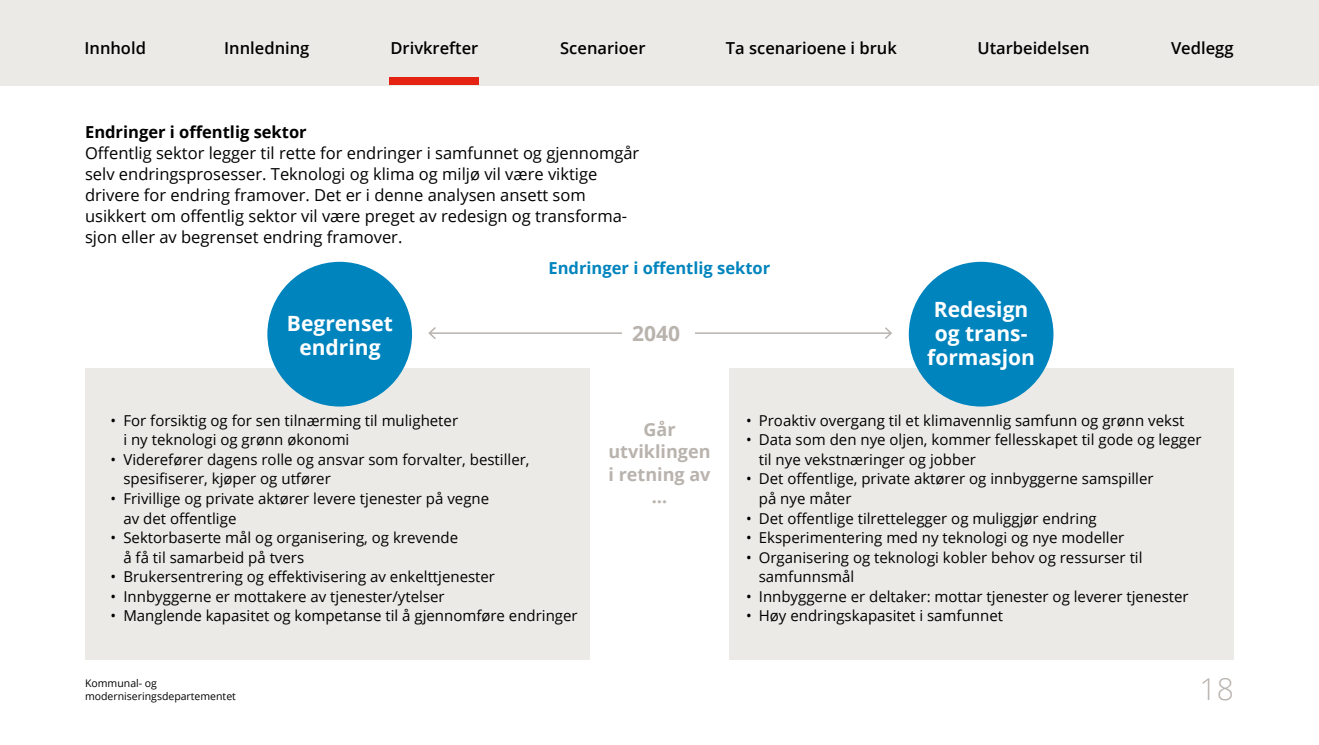
<style>
.page{position:relative;width:1319px;height:745px;background:#fff}
.page>*{position:absolute;margin:0;border:0;box-sizing:border-box;transform-origin:0 0}
.t1{font:300 30px "Open Sans";color:#b9b3ae}
.t2{font:700 21px/24px "Open Sans";color:#fff;text-align:center}
.t3{font:700 21px "Open Sans";color:#b9b3ae}
.t4{font:700 18px/22.5px "Open Sans";color:#b9b3ae;text-align:center}
.t5{font:16.5px/21px "Open Sans";color:#000}
.t6{font:600 16.5px "Open Sans";color:#000}
.t7{font:700 16.5px "Open Sans";color:#0084be}
.t8{font:700 16.5px "Open Sans";color:#000}
.t9{font:15px/19.5px "Open Sans";color:#000}
.t10{font:10.5px/13.5px "Open Sans";color:#000}
</style>
<div class="page">
<div style="left:0;top:0;width:1318px;height:85px;background:#eceae6"></div>
<hr style="left:430px;top:332px;width:460px;height:1px;background:#b9b3ae">
<svg style="left:884px;top:327px;width:8px;height:12px"></svg>
<svg style="left:428px;top:327px;width:8px;height:12px"></svg>
<div style="left:621px;top:316px;width:73px;height:32px;background:#fff"></div>
<div style="left:85px;top:368px;width:504px;height:291px;background:#eceae6"></div>
<div style="left:267px;top:261px;width:145px;height:145px;background:#0084be;border-radius:50%"></div>
<div style="left:729px;top:368px;width:504px;height:291px;background:#eceae6"></div>
<div style="left:908px;top:261px;width:145px;height:145px;background:#0084be;border-radius:50%"></div>
<div style="left:389px;top:77px;width:90px;height:8px;background:#e42313"></div>
<p class="t6" style="left:84px;top:37px;width:63px">Innhold</p>
<p class="t6" style="left:224px;top:37px;width:87px">Innledning</p>
<p class="t6" style="left:390px;top:37px;width:89px">Drivkrefter</p>
<p class="t6" style="left:560px;top:37px;width:87px">Scenarioer</p>
<p class="t6" style="left:725px;top:37px;width:172px">Ta scenarioene i bruk</p>
<p class="t6" style="left:977px;top:37px;width:114px">Utarbeidelsen</p>
<p class="t6" style="left:1170px;top:37px;width:64px">Vedlegg</p>
<h3 class="t8" style="left:85px;top:120px;width:223px">Endringer i offentlig sektor</h3>
<p class="t5" style="left:85px;top:142px;width:555px">Offentlig sektor legger til rette for endringer i samfunnet og gjennomgår selv endringsprosesser. Teknologi og klima og miljø vil være viktige drivere for endring framover. Det er i denne analysen ansett som usikkert om offentlig sektor vil være preget av redesign og transforma&shy;sjon eller av begrenset endring framover.</p>
<h2 class="t2" style="left:287px;top:311px;width:108px">Begrenset endring</h2>
<p class="t7" style="left:548px;top:256px;width:223px">Endringer i offentlig sektor</p>
<h2 class="t3" style="left:632px;top:319px;width:49px">2040</h2>
<h2 class="t2" style="left:927px;top:297px;width:109px">Redesign og trans&shy;formasjon</h2>
<p class="t9" style="left:123px;top:410px;width:336px;text-indent:-13px">• For forsiktig og for sen tilnærming til muligheter i ny teknologi og grønn økonomi</p>
<p class="t9" style="left:123px;top:449px;width:407px;text-indent:-13px">• Viderefører dagens rolle og ansvar som forvalter, bestiller, spesifiserer, kjøper og utfører</p>
<p class="t9" style="left:123px;top:488px;width:367px;text-indent:-13px">• Frivillige og private aktører levere tjenester på vegne av det offentlige</p>
<p class="t9" style="left:123px;top:527px;width:336px;text-indent:-13px">• Sektorbaserte mål og organisering, og krevende å få til samarbeid på tvers</p>
<p class="t9" style="left:111px;top:566px;width:386px">• Brukersentrering og effektivisering av enkelttjenester</p>
<p class="t9" style="left:111px;top:585px;width:335px">• Innbyggerne er mottakere av tjenester/ytelser</p>
<p class="t9" style="left:111px;top:605px;width:468px">• Manglende kapasitet og kompetanse til å gjennomføre endringer</p>
<p class="t4" style="left:608px;top:417px;width:103px">Går utviklingen i retning av …</p>
<p class="t9" style="left:746px;top:410px;width:440px">• Proaktiv overgang til et klimavennlig samfunn og grønn vekst</p>
<p class="t9" style="left:758px;top:429px;width:444px;text-indent:-13px">• Data som den nye oljen, kommer fellesskapet til gode og legger til nye vekstnæringer og jobber</p>
<p class="t9" style="left:758px;top:468px;width:396px;text-indent:-13px">• Det offentlige, private aktører og innbyggerne samspiller på nye måter</p>
<p class="t9" style="left:746px;top:507px;width:352px">• Det offentlige tilrettelegger og muliggjør endring</p>
<p class="t9" style="left:746px;top:527px;width:379px">• Eksperimentering med ny teknologi og nye modeller</p>
<p class="t9" style="left:758px;top:546px;width:385px;text-indent:-13px">• Organisering og teknologi kobler behov og ressurser til samfunnsmål</p>
<p class="t9" style="left:746px;top:585px;width:444px">• Innbyggerne er deltaker: mottar tjenester og leverer tjenester</p>
<p class="t9" style="left:746px;top:605px;width:258px">• Høy endringskapasitet i samfunnet</p>
<p class="t10" style="left:85px;top:675px;width:152px">Kommunal- og moderniseringsdepartementet</p>
<h1 class="t1" style="left:1199px;top:668px;width:36px">18</h1>
</div>
